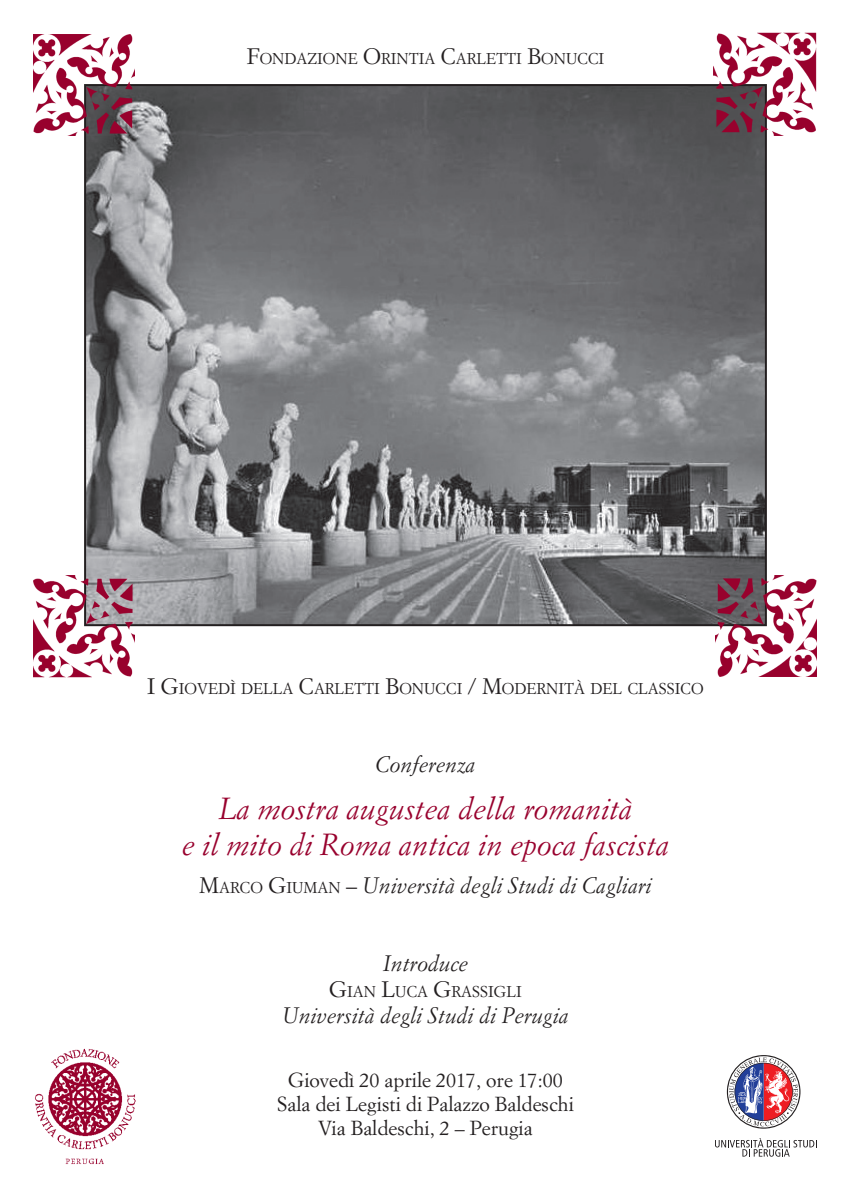
<style>
.page{position:relative;width:851px;height:1191px;background:#fff}
.page>*{position:absolute;margin:0;border:0;box-sizing:border-box;transform-origin:0 0}
.t1{font:italic 30px/36px "Simoncini Garamond Std";color:#98012d;text-align:center}
.t2{font:italic 22px "Simoncini Garamond Std";color:#231f20}
.t3{font:20px/24px "Simoncini Garamond Std";color:#231f20;text-align:center}
.t4{font:15.4px "Simoncini Garamond Std";color:#231f20}
.s1{font-size:22px}
.s2{font-style:normal}
.s3{font-style:normal;font-size:15.4px}
</style>
<div class="page">
<img style="left:87px;top:87px;width:676px;height:536px">
<img style="left:35px;top:1048px;width:101px;height:116px">
<img style="left:33px;top:35px;width:102px;height:100px">
<img style="left:712px;top:33px;width:104px;height:103px">
<img style="left:34px;top:575px;width:100px;height:102px">
<img style="left:715px;top:576px;width:101px;height:100px">
<svg style="left:726px;top:1055px;width:74px;height:73px"></svg>
<svg style="left:715px;top:1138px;width:100px;height:18px"></svg>
<p class="t4" style="left:247px;top:49px;width:341px"><span class="s1">F</span>ONDAZIONE <span class="s1">O</span>RINTIA <span class="s1">C</span>ARLETTI <span class="s1">B</span>ONUCCI</p>
<p class="t4" style="left:147px;top:679px;width:557px"><span class="s1">I G</span>IOVEDÌ DELLA <span class="s1">C</span>ARLETTI <span class="s1">B</span>ONUCCI <span class="s1">/ M</span>ODERNITÀ DEL CLASSICO</p>
<h2 class="t2" style="left:375px;top:751px;width:101px">Conferenza</h2>
<h1 class="t1" style="left:182px;top:790px;width:489px">La mostra augustea della romanità<br>e il mito di Roma antica in epoca fascista</h1>
<h2 class="t2" style="left:199px;top:872px;width:454px"><span class="s2">M</span><span class="s3">ARCO</span> <span class="s2">G</span><span class="s3">IUMAN</span> <span class="s2">–</span> Università degli Studi di Cagliari</h2>
<h2 class="t2" style="left:383px;top:949px;width:86px">Introduce</h2>
<p class="t4" style="left:329px;top:982px;width:193px"><span class="s1">G</span>IAN <span class="s1">L</span>UCA <span class="s1">G</span>RASSIGLI</p>
<h2 class="t2" style="left:282px;top:1002px;width:288px">Università degli Studi di Perugia</h2>
<p class="t3" style="left:277px;top:1067px;width:298px">Giovedì 20 aprile 2017, ore 17:00<br>Sala dei Legisti di Palazzo Baldeschi<br>Via Baldeschi, 2 – Perugia</p>
</div>
